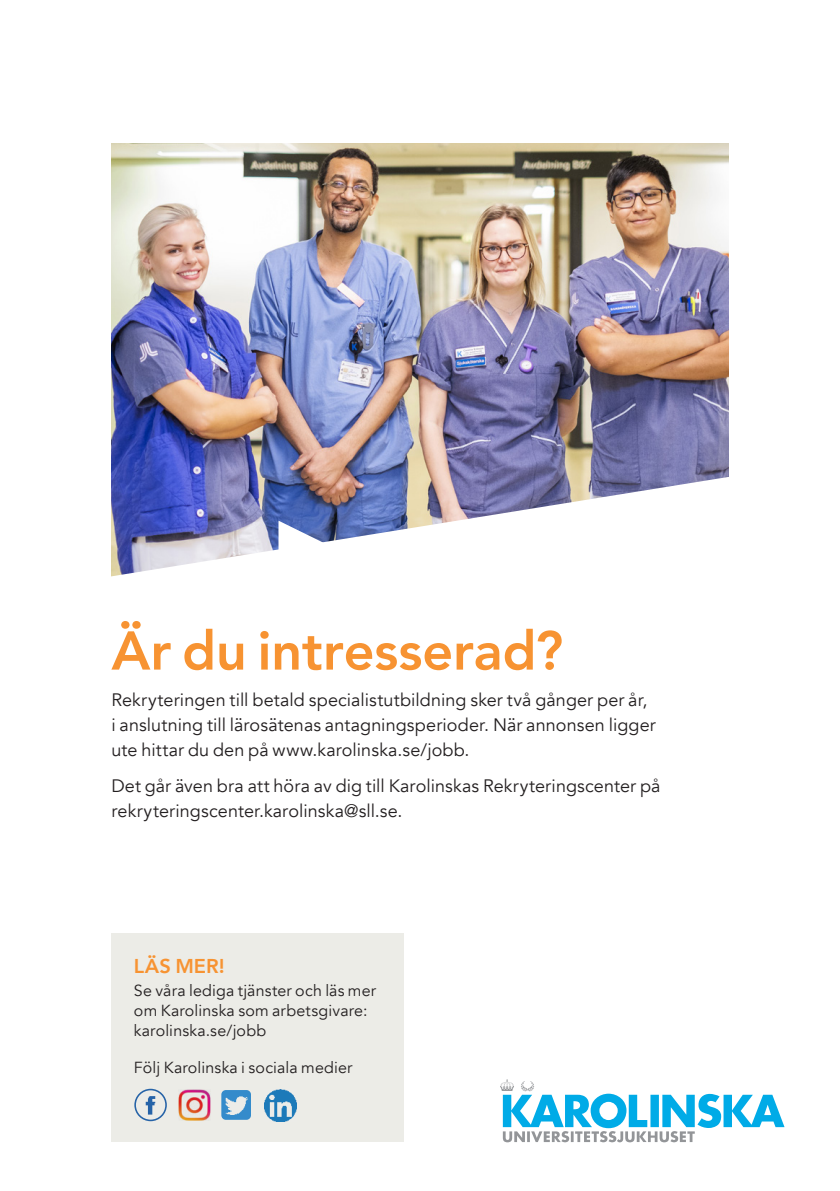
<style>
.page{position:relative;width:840px;height:1191px;background:#fff}
.page>*{position:absolute;margin:0;border:0;box-sizing:border-box;transform-origin:0 0}
.t1{font:800 54px "Avenir";letter-spacing:-.005em;color:#f79332}
.Citat{font:800 20px "Avenir";letter-spacing:.005em;color:#f79332}
.Brödtext{font:18px/25px "Avenir";letter-spacing:.005em;color:#231f20}
.Brödtext-2{font:16px/20px "Avenir";letter-spacing:.01em;color:#231f20}
</style>
<div class="page">
<img style="left:111px;top:143px;width:617px;height:330px">
<img style="left:111px;top:473px;width:618px;height:104px">
<svg style="left:278px;top:520px;width:195px;height:57px"></svg>
<svg style="left:500px;top:1079px;width:284px;height:63px"></svg>
<div style="left:111px;top:933px;width:293px;height:209px;background:#ecece7"></div>
<svg style="left:273px;top:1100px;width:24px;height:22px"></svg>
<img style="left:264px;top:1089px;width:32px;height:32px">
<img style="left:135px;top:1089px;width:31px;height:31px;border-radius:15px">
<div style="left:134px;top:1088px;width:33px;height:33px;border:2px solid #2663a7;border-radius:50%"></div>
<img style="left:221px;top:1090px;width:30px;height:29px">
<img style="left:178px;top:1089px;width:32px;height:31px">
<p class="t1" style="left:111px;top:609px;width:453px">Är du intresserad?</p>
<p class="Brödtext" style="left:111px;top:687px;width:545px">Rekryteringen till betald specialistutbildning sker två gånger per år, i anslutning till lärosätenas antagningsperioder. När annonsen ligger ute hittar du den på www.karolinska.se/jobb.</p>
<p class="Brödtext" style="left:111px;top:774px;width:550px">Det går även bra att höra av dig till Karolinskas Rekryteringscenter på</p>
<p class="Brödtext" style="left:111px;top:799px;width:292px">rekryteringscenter.karolinska@sll.se.</p>
<p class="Citat" style="left:134px;top:950px;width:92px">LÄS MER!</p>
<p class="Brödtext-2" style="left:134px;top:980px;width:243px">Se våra lediga tjänster och läs mer om Karolinska som arbetsgivare: karolinska.se/jobb</p>
<p class="Brödtext-2" style="left:134px;top:1057px;width:220px">Följ Karolinska i sociala medier</p>
</div>
